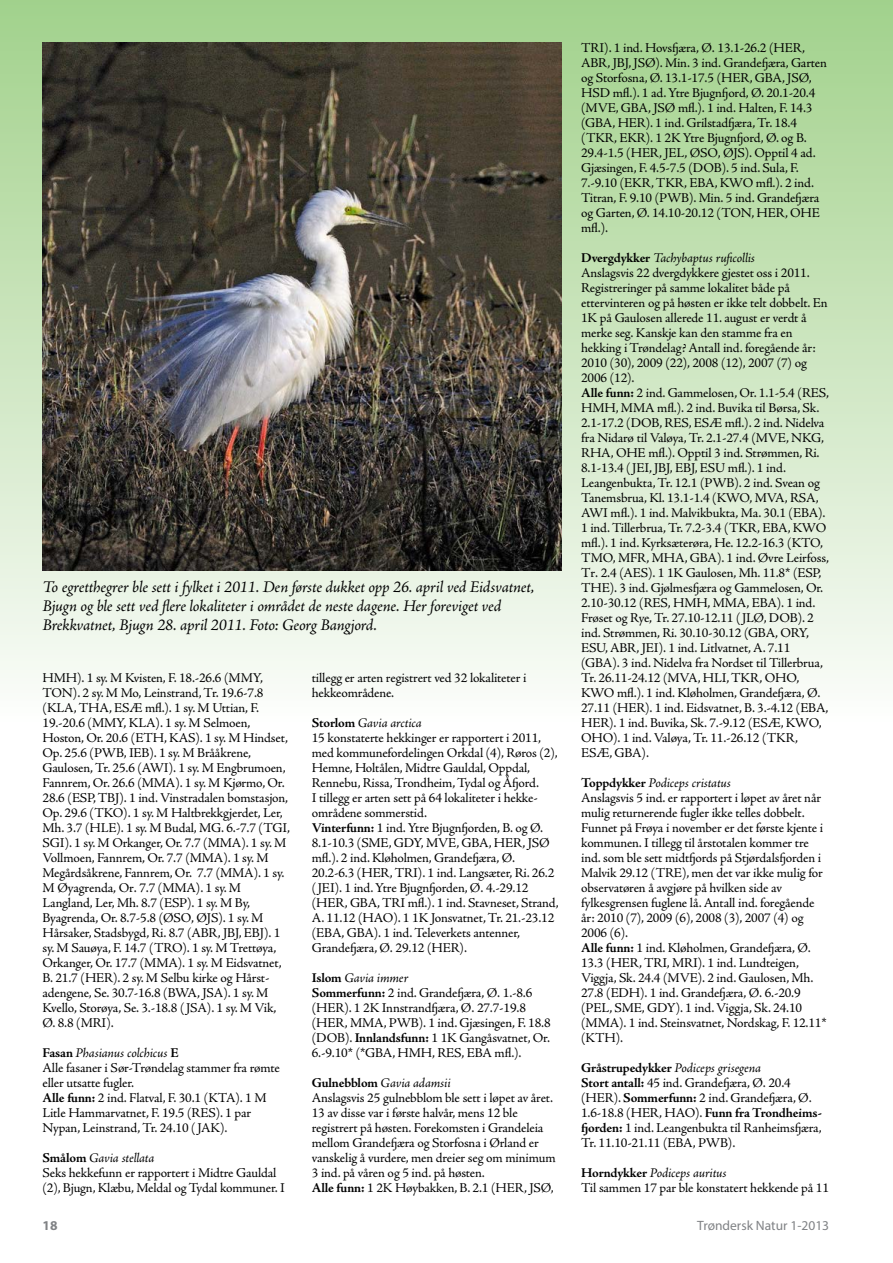
<style>
.page{position:relative;width:893px;height:1263px;background:#fff}
.page>*{position:absolute;margin:0;border:0;box-sizing:border-box;transform-origin:0 0}
.t1{font:italic 16.5px/18.8px "Adobe Jenson Pro";letter-spacing:-.01em;color:#000}
.t2{font:13.5px/15px "Adobe Jenson Pro";letter-spacing:-.01em;color:#000}
.t3{font:13.5px "Myriad Pro";color:#808285}
.t4{font:700 13.5px "Myriad Pro";color:#808285}
.s1{font-weight:700}
.s2{font-style:italic}
</style>
<div class="page">
<div style="left:0;top:0;width:893px;height:724px;background:linear-gradient(to bottom,#a0cf89,#fbfcfa)"></div>
<img style="left:43px;top:43px;width:518px;height:527px">
<p class="t1" style="left:43px;top:579px;width:493px">To egretthegrer ble sett i fylket i 2011. Den første dukket opp 26. april ved Eidsvatnet,<br>Bjugn og ble sett ved flere lokaliteter i området de neste dagene. Her foreviget ved<br>Brekkvatnet, Bjugn 28. april 2011. Foto: Georg Bangjord.</p>
<p class="t2" style="left:43px;top:670px;width:249px">HMH). 1 sy. M Kvisten, F. 18.-26.6 (MMY, TON). 2 sy. M Mo, Leinstrand, Tr. 19.6-7.8 (KLA, THA, ESÆ mfl.). 1 sy. M Uttian, F.<br>19.-20.6 (MMY, KLA). 1 sy. M Selmoen, Hoston, Or. 20.6 (ETH, KAS). 1 sy. M Hindset, Op. 25.6 (PWB, IEB). 1 sy. M Brååkrene, Gaulosen, Tr. 25.6 (AWI). 1 sy. M Engbrumoen, Fannrem, Or. 26.6 (MMA). 1 sy. M Kjørmo, Or.<br>28.6 (ESP, TBJ). 1 ind. Vinstradalen bomstasjon, Op. 29.6 (TKO). 1 sy. M Haltbrekkgjerdet, Ler, Mh. 3.7 (HLE). 1 sy. M Budal, MG. 6.-7.7 (TGI, SGI). 1 sy. M Orkanger, Or. 7.7 (MMA). 1 sy. M Vollmoen, Fannrem, Or. 7.7 (MMA). 1 sy. M Megårdsåkrene, Fannrem, Or. 7.7 (MMA). 1 sy.<br>M Øyagrenda, Or. 7.7 (MMA). 1 sy. M Langland, Ler, Mh. 8.7 (ESP). 1 sy. M By, Byagrenda, Or. 8.7-5.8 (ØSO, ØJS). 1 sy. M Hårsaker, Stadsbygd, Ri. 8.7 (ABR, JBJ, EBJ). 1 sy. M Sauøya, F. 14.7 (TRO). 1 sy. M Trettøya, Orkanger, Or. 17.7 (MMA). 1 sy. M Eidsvatnet, B. 21.7 (HER). 2 sy. M Selbu kirke og Hårst&shy;adengene, Se. 30.7-16.8 (BWA, JSA). 1 sy. M Kvello, Storøya, Se. 3.-18.8 ( JSA). 1 sy. M Vik, Ø. 8.8 (MRI).</p>
<p class="t2" style="left:43px;top:1045px;width:239px"><span class="s1">Fasan</span> <span class="s2">Phasianus colchicus</span> <span class="s1">E<br></span>Alle fasaner i Sør-Trøndelag stammer fra rømte eller utsatte fugler.<br><span class="s1">Alle funn:</span> 2 ind. Flatval, F. 30.1 (KTA). 1 M Litle Hammarvatnet, F. 19.5 (RES). 1 par Nypan, Leinstrand, Tr. 24.10 ( JAK).</p>
<p class="t2" style="left:43px;top:1150px;width:244px"><span class="s1">Smålom</span> <span class="s2">Gavia stellata<br></span>Seks hekkefunn er rapportert i Midtre Gauldal (2), Bjugn, Klæbu, Meldal og Tydal kommuner. I</p>
<p class="t2" style="left:312px;top:670px;width:216px">tillegg er arten registrert ved 32 lokaliteter i hekkeområdene.</p>
<p class="t2" style="left:312px;top:715px;width:248px"><span class="s1">Storlom</span> <span class="s2">Gavia arctica<br></span>15 konstaterte hekkinger er rapportert i 2011, med kommunefordelingen Orkdal (4), Røros (2), Hemne, Holtålen, Midtre Gauldal, Oppdal, Rennebu, Rissa, Trondheim, Tydal og Åfjord.<br>I tillegg er arten sett på 64 lokaliteter i hekke&shy;områdene sommerstid.<br><span class="s1">Vinterfunn:</span> 1 ind. Ytre Bjugnfjorden, B. og Ø.<br>8.1-10.3 (SME, GDY, MVE, GBA, HER, JSØ mfl.). 2 ind. Kløholmen, Grandefjæra, Ø.<br>20.2-6.3 (HER, TRI). 1 ind. Langsæter, Ri. 26.2 ( JEI). 1 ind. Ytre Bjugnfjorden, Ø. 4.-29.12 (HER, GBA, TRI mfl.). 1 ind. Stavneset, Strand, A. 11.12 (HAO). 1 1K Jonsvatnet, Tr. 21.-23.12 (EBA, GBA). 1 ind. Televerkets antenner, Grandefjæra, Ø. 29.12 (HER).</p>
<p class="t2" style="left:312px;top:970px;width:240px"><span class="s1">Islom</span> <span class="s2">Gavia immer<br></span><span class="s1">Sommerfunn:</span> 2 ind. Grandefjæra, Ø. 1.-8.6 (HER). 1 2K Innstrandfjæra, Ø. 27.7-19.8 (HER, MMA, PWB). 1 ind. Gjæsingen, F. 18.8 (DOB). <span class="s1">Innlandsfunn:</span> 1 1K Gangåsvatnet, Or.<br>6.-9.10* (*GBA, HMH, RES, EBA mfl.).</p>
<p class="t2" style="left:312px;top:1075px;width:245px"><span class="s1">Gulnebblom</span> <span class="s2">Gavia adamsii<br></span>Anslagsvis 25 gulnebblom ble sett i løpet av året.<br>13 av disse var i første halvår, mens 12 ble registrert på høsten. Forekomsten i Grandeleia mellom Grandefjæra og Storfosna i Ørland er vanskelig å vurdere, men dreier seg om minimum 3 ind. på våren og 5 ind. på høsten.<br><span class="s1">Alle funn:</span> 1 2K Høybakken, B. 2.1 (HER, JSØ,</p>
<p class="t2" style="left:581px;top:41px;width:247px">TRI). 1 ind. Hovsfjæra, Ø. 13.1-26.2 (HER, ABR, JBJ, JSØ). Min. 3 ind. Grandefjæra, Garten og Storfosna, Ø. 13.1-17.5 (HER, GBA, JSØ, HSD mfl.). 1 ad. Ytre Bjugnfjord, Ø. 20.1-20.4 (MVE, GBA, JSØ mfl.). 1 ind. Halten, F. 14.3 (GBA, HER). 1 ind. Grilstadfjæra, Tr. 18.4 (TKR, EKR). 1 2K Ytre Bjugnfjord, Ø. og B.<br>29.4-1.5 (HER, JEL, ØSO, ØJS). Opptil 4 ad.<br>Gjæsingen, F. 4.5-7.5 (DOB). 5 ind. Sula, F.<br>7.-9.10 (EKR, TKR, EBA, KWO mfl.). 2 ind.<br>Titran, F. 9.10 (PWB). Min. 5 ind. Grandefjæra og Garten, Ø. 14.10-20.12 (TON, HER, OHE mfl.).</p>
<p class="t2" style="left:581px;top:251px;width:250px"><span class="s1">Dvergdykker</span> <span class="s2">Tachybaptus ruficollis<br></span>Anslagsvis 22 dvergdykkere gjestet oss i 2011.<br>Registreringer på samme lokalitet både på ettervinteren og på høsten er ikke telt dobbelt. En 1K på Gaulosen allerede 11. august er verdt å merke seg. Kanskje kan den stamme fra en hekking i Trøndelag? Antall ind. foregående år:<br>2010 (30), 2009 (22), 2008 (12), 2007 (7) og 2006 (12).<br><span class="s1">Alle funn:</span> 2 ind. Gammelosen, Or. 1.1-5.4 (RES, HMH, MMA mfl.). 2 ind. Buvika til Børsa, Sk.<br>2.1-17.2 (DOB, RES, ESÆ mfl.). 2 ind. Nidelva fra Nidarø til Valøya, Tr. 2.1-27.4 (MVE, NKG, RHA, OHE mfl.). Opptil 3 ind. Strømmen, Ri.<br>8.1-13.4 ( JEI, JBJ, EBJ, ESU mfl.). 1 ind.<br>Leangenbukta, Tr. 12.1 (PWB). 2 ind. Svean og Tanemsbrua, Kl. 13.1-1.4 (KWO, MVA, RSA, AWI mfl.). 1 ind. Malvikbukta, Ma. 30.1 (EBA).<br>1 ind. Tillerbrua, Tr. 7.2-3.4 (TKR, EBA, KWO mfl.). 1 ind. Kyrksæterøra, He. 12.2-16.3 (KTO, TMO, MFR, MHA, GBA). 1 ind. Øvre Leirfoss, Tr. 2.4 (AES). 1 1K Gaulosen, Mh. 11.8* (ESP, THE). 3 ind. Gjølmesfjæra og Gammelosen, Or.<br>2.10-30.12 (RES, HMH, MMA, EBA). 1 ind.<br>Frøset og Rye, Tr. 27.10-12.11 ( JLØ, DOB). 2 ind. Strømmen, Ri. 30.10-30.12 (GBA, ORY, ESU, ABR, JEI). 1 ind. Litlvatnet, A. 7.11 (GBA). 3 ind. Nidelva fra Nordset til Tillerbrua, Tr. 26.11-24.12 (MVA, HLI, TKR, OHO, KWO mfl.). 1 ind. Kløholmen, Grandefjæra, Ø.<br>27.11 (HER). 1 ind. Eidsvatnet, B. 3.-4.12 (EBA, HER). 1 ind. Buvika, Sk. 7.-9.12 (ESÆ, KWO, OHO). 1 ind. Valøya, Tr. 11.-26.12 (TKR, ESÆ, GBA).</p>
<p class="t2" style="left:581px;top:776px;width:247px"><span class="s1">Toppdykker</span> <span class="s2">Podiceps cristatus<br></span>Anslagsvis 5 ind. er rapportert i løpet av året når mulig returnerende fugler ikke telles dobbelt.<br>Funnet på Frøya i november er det første kjente i kommunen. I tillegg til årstotalen kommer tre ind. som ble sett midtfjords på Stjørdalsfjorden i Malvik 29.12 (TRE), men det var ikke mulig for observatøren å avgjøre på hvilken side av fylkesgrensen fuglene lå. Antall ind. foregående år: 2010 (7), 2009 (6), 2008 (3), 2007 (4) og 2006 (6).<br><span class="s1">Alle funn:</span> 1 ind. Kløholmen, Grandefjæra, Ø.<br>13.3 (HER, TRI, MRI). 1 ind. Lundteigen, Viggja, Sk. 24.4 (MVE). 2 ind. Gaulosen, Mh.<br>27.8 (EDH). 1 ind. Grandefjæra, Ø. 6.-20.9 (PEL, SME, GDY). 1 ind. Viggja, Sk. 24.10 (MMA). 1 ind. Steinsvatnet, Nordskag, F. 12.11* (KTH).</p>
<p class="t2" style="left:581px;top:1061px;width:242px"><span class="s1">Gråstrupedykker</span> <span class="s2">Podiceps grisegena<br></span><span class="s1">Stort antall:</span> 45 ind. Grandefjæra, Ø. 20.4 (HER). <span class="s1">Sommerfunn:</span> 2 ind. Grandefjæra, Ø.<br>1.6-18.8 (HER, HAO). <span class="s1">Funn fra Trondheims&shy;fjorden:</span> 1 ind. Leangenbukta til Ranheimsfjæra, Tr. 11.10-21.11 (EBA, PWB).</p>
<p class="t2" style="left:581px;top:1166px;width:249px"><span class="s1">Horndykker</span> <span class="s2">Podiceps auritus<br></span>Til sammen 17 par ble konstatert hekkende på 11</p>
<p class="t4" style="left:43px;top:1216px;width:16px">18</p>
<p class="t3" style="left:697px;top:1217px;width:133px">Trøndersk Natur 1-2013</p>
</div>
